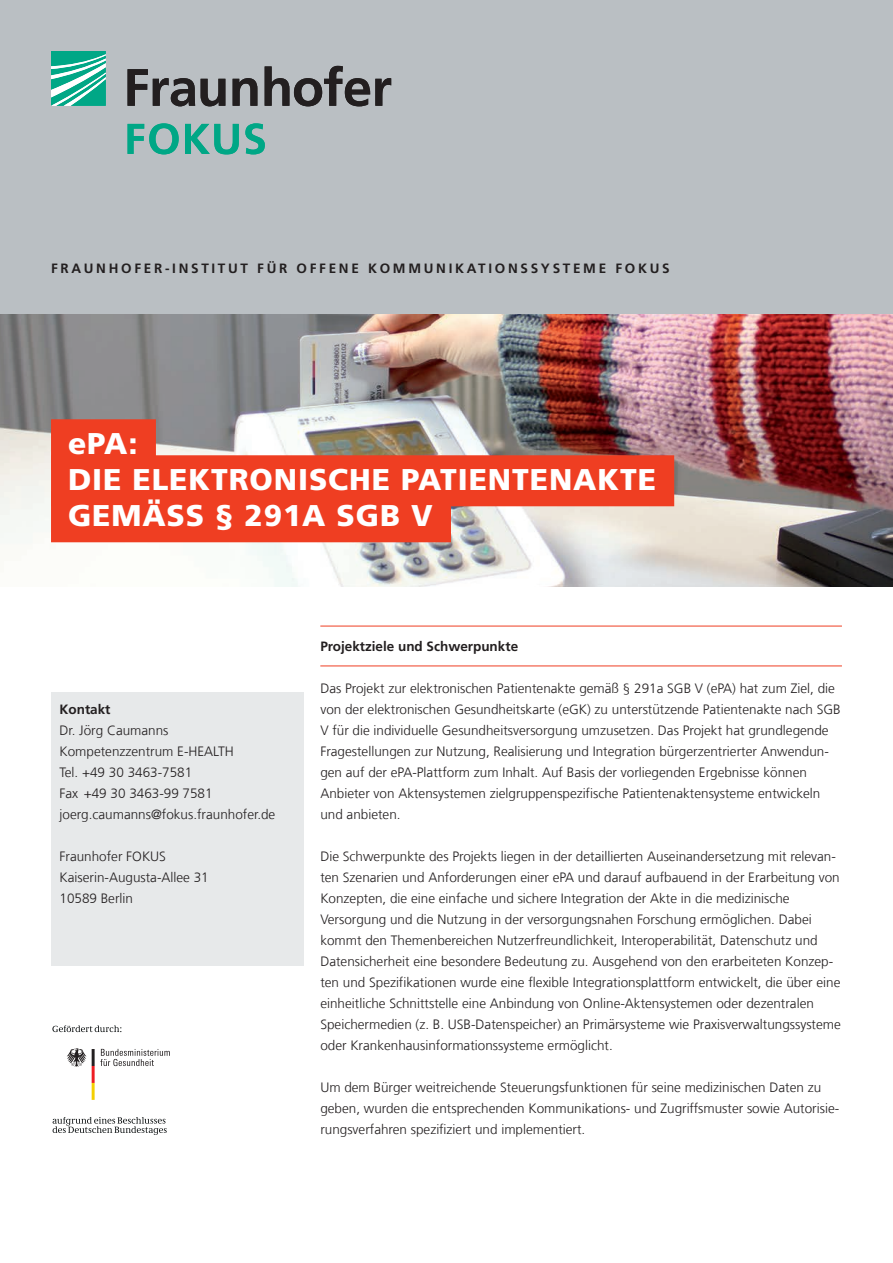
<style>
.page{position:relative;width:893px;height:1263px;background:#fff}
.page>*{position:absolute;margin:0;border:0;box-sizing:border-box;transform-origin:0 0}
.Title_20pt{font:900 30px "Frutiger LT Com";letter-spacing:.03em;color:#fff}
.Running_text{font:300 13.5px/21px "Frutiger LT Com";color:#231f20}
.Running_text_without{font:300 13.5px/21px "Frutiger LT Com";color:#231f20}
.Subheadline_1__level{font:700 13.5px "Frutiger LT Com";letter-spacing:.2em;color:#231f20}
.Subheadline_1__level-2{font:700 13.5px "Frutiger LT Com";color:#231f20}
.s1{font-weight:700}
</style>
<div class="page">
<div style="left:0;top:0;width:893px;height:315px;background:#babfc3"></div>
<img style="left:0;top:315px;width:893px;height:272px">
<svg style="left:51px;top:51px;width:55px;height:55px;background:#4ac0a8"></svg>
<svg style="left:128px;top:69px;width:67px;height:37px"></svg>
<svg style="left:201px;top:79px;width:24px;height:27px"></svg>
<svg style="left:233px;top:78px;width:24px;height:28px"></svg>
<svg style="left:265px;top:66px;width:126px;height:40px"></svg>
<svg style="left:128px;top:123px;width:51px;height:31px"></svg>
<svg style="left:185px;top:124px;width:54px;height:30px"></svg>
<svg style="left:245px;top:123px;width:20px;height:31px"></svg>
<div style="left:51px;top:419px;width:105px;height:51px;background:#ef3e22"></div>
<div style="left:51px;top:455px;width:623px;height:51px;background:#ef3e22"></div>
<div style="left:51px;top:491px;width:400px;height:51px;background:#ef3e22"></div>
<hr style="left:320px;top:626px;width:522px;height:1px;background:#ef3e22">
<hr style="left:320px;top:665px;width:522px;height:1px;background:#ef3e22">
<div style="left:51px;top:693px;width:252px;height:273px;background:#e7e9ea"></div>
<svg style="left:67px;top:1048px;width:19px;height:19px"></svg>
<svg style="left:92px;top:1049px;width:78px;height:51px"></svg>
<svg style="left:52px;top:1025px;width:69px;height:7px"></svg>
<svg style="left:53px;top:1117px;width:114px;height:18px"></svg>
<p class="Subheadline_1__level" style="left:51px;top:260px;width:620px">FRAUNHOFER-INSTITUT FÜR OFFENE KOMMUNIKATIONSSYSTEME FOKUS</p>
<p class="Title_20pt" style="left:68px;top:426px;width:71px">ePA:</p>
<p class="Title_20pt" style="left:68px;top:462px;width:589px">DIE ELEKTRONISCHE PATIENTENAKTE</p>
<p class="Title_20pt" style="left:68px;top:498px;width:366px">GEMÄSS § 291A SGB V</p>
<p class="Running_text_without" style="left:60px;top:699px;width:217px"><span class="s1">Kontakt<br></span>Dr. Jörg Caumanns<br>Kompetenzzentrum E-HEALTH<br>Tel. +49 30 3463-7581<br>Fax +49 30 3463-99 7581 joerg.caumanns@fokus.fraunhofer.de</p>
<p class="Running_text_without" style="left:60px;top:846px;width:151px">Fraunhofer FOKUS<br>Kaiserin-Augusta-Allee 31<br>10589 Berlin</p>
<p class="Subheadline_1__level-2" style="left:320px;top:638px;width:199px">Projektziele und Schwerpunkte</p>
<p class="Running_text" style="left:320px;top:678px;width:522px">Das Projekt zur elektronischen Patientenakte gemäß § 291a SGB V (ePA) hat zum Ziel, die von der elektronischen Gesundheitskarte (eGK) zu unterstützende Patientenakte nach SGB V für die individuelle Gesundheitsversorgung umzusetzen. Das Projekt hat grundlegende Fragestellungen zur Nutzung, Realisierung und Integration bürgerzentrierter Anwendun&shy;gen auf der ePA-Plattform zum Inhalt. Auf Basis der vorliegenden Ergebnisse können Anbieter von Aktensystemen zielgruppenspezifische Patientenaktensysteme entwickeln und anbieten.</p>
<p class="Running_text" style="left:320px;top:846px;width:522px">Die Schwerpunkte des Projekts liegen in der detaillierten Auseinandersetzung mit relevan&shy;ten Szenarien und Anforderungen einer ePA und darauf aufbauend in der Erarbeitung von Konzepten, die eine einfache und sichere Integration der Akte in die medizinische Versorgung und die Nutzung in der versorgungsnahen Forschung ermöglichen. Dabei kommt den Themenbereichen Nutzerfreundlichkeit, Interoperabilität, Datenschutz und Datensicherheit eine besondere Bedeutung zu. Ausgehend von den erarbeiteten Konzep&shy;ten und Spezifikationen wurde eine flexible Integrationsplattform entwickelt, die über eine einheitliche Schnittstelle eine Anbindung von Online-Aktensystemen oder dezentralen Speichermedien (z. B. USB-Datenspeicher) an Primärsysteme wie Praxisverwaltungssysteme oder Krankenhausinformationssysteme ermöglicht.</p>
<p class="Running_text" style="left:320px;top:1077px;width:520px">Um dem Bürger weitreichende Steuerungsfunktionen für seine medizinischen Daten zu geben, wurden die entsprechenden Kommunikations- und Zugriffsmuster sowie Autorisie&shy;rungsverfahren spezifiziert und implementiert.</p>
</div>
